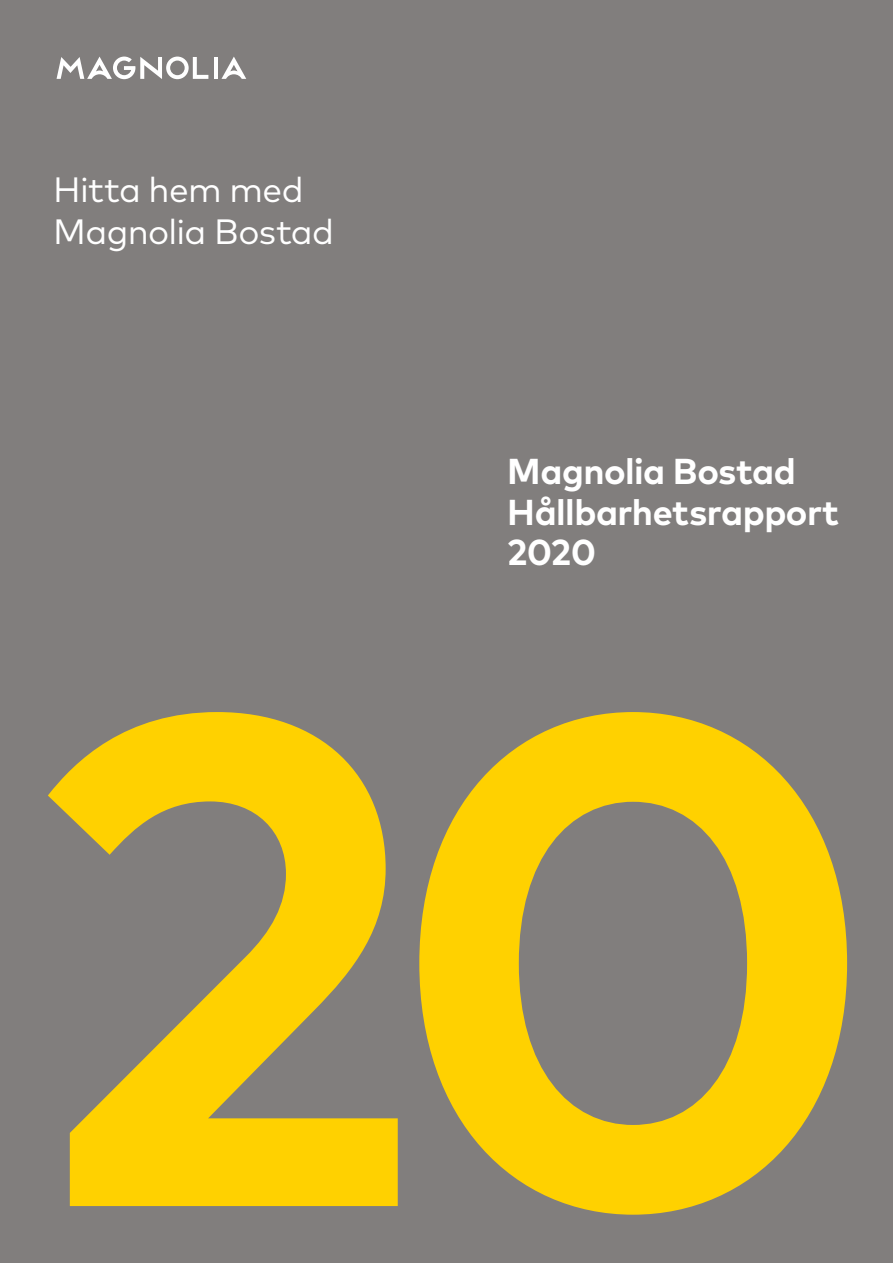
<style>
.page{position:relative;width:893px;height:1263px;background:#817e7d}
.page>*{position:absolute;margin:0;border:0;box-sizing:border-box;transform-origin:0 0}
.t1{font:700 693.3px "Mark Pro";color:#ffd100}
.t2{font:700 36px/40.5px "Mark Pro";letter-spacing:-.015em;color:#fff}
.t3{font:35.1px/41.7px "Mark Pro";letter-spacing:-.02em;color:#fff}
</style>
<div class="page">
<hr style="left:214px;top:57px;width:4px;height:22px;background:#fff">
<svg style="left:221px;top:57px;width:25px;height:22px"></svg>
<svg style="left:57px;top:57px;width:151px;height:22px"></svg>
<p class="t3" style="left:53px;top:166px;width:282px">Hitta hem med<br>Magnolia Bostad</p>
<p class="t2" style="left:507px;top:448px;width:333px">Magnolia Bostad<br>Hållbarhetsrapport<br>2020</p>
<h1 class="t1" style="left:24px;top:434px;width:861px">20</h1>
</div>
